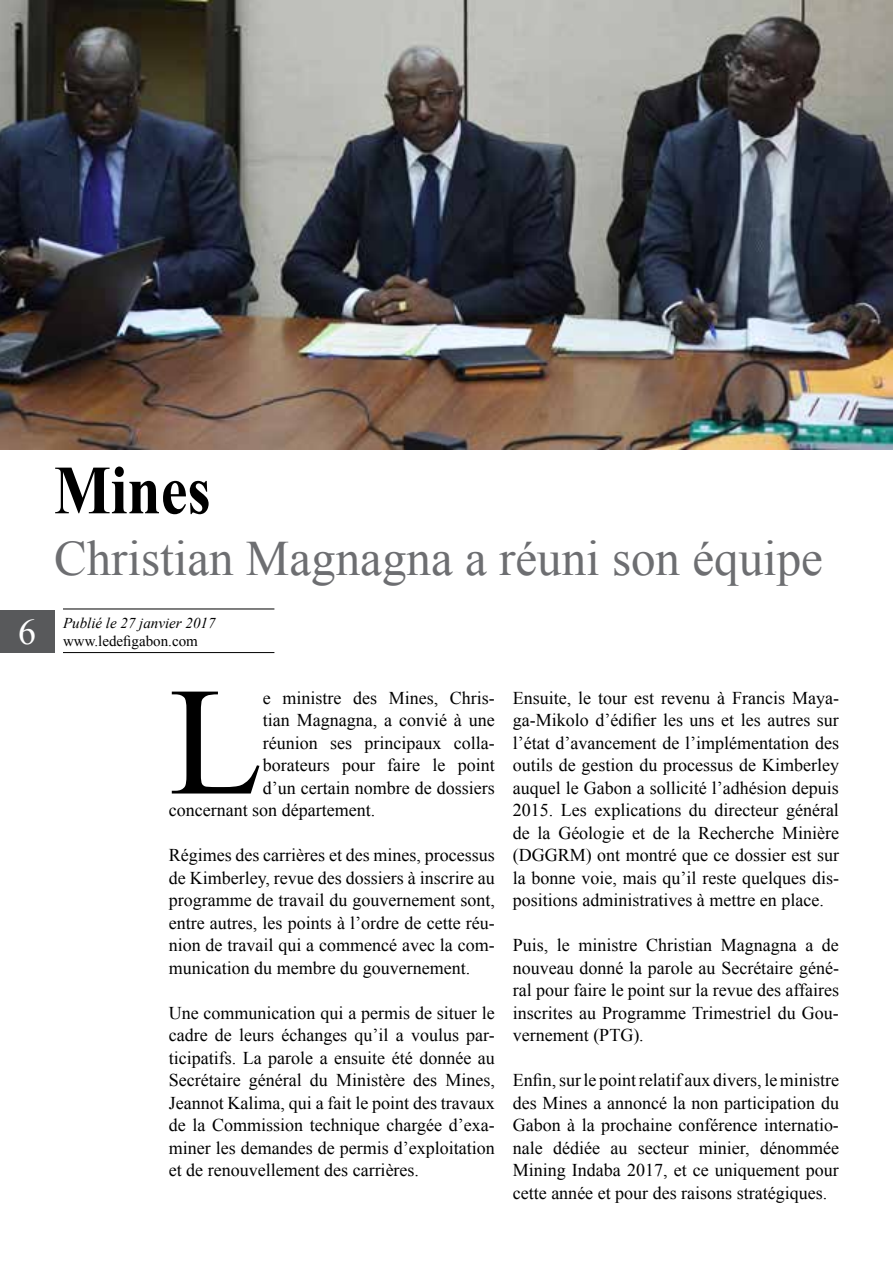
<style>
.page{position:relative;width:893px;height:1263px;background:#fff}
.page>*{position:absolute;margin:0;border:0;box-sizing:border-box;transform-origin:0 0}
.t1{font:153.9px "Times New Roman";color:#000}
.t2{font:700 69px "Times New Roman";color:#000;scale:.87 1}
.t3{font:49.5px "Times New Roman";color:#6d6e71}
.t4{font:36px "Times New Roman";color:#fff}
.t5{font:18px/22.5px "Times New Roman";color:#000;text-align:justify}
.t6{font:italic 15px "Times New Roman";color:#000}
.t7{font:15px "Times New Roman";color:#000}
</style>
<div class="page">
<div style="left:0;top:610px;width:54px;height:43px;background:#58595b"></div>
<hr style="left:63px;top:652px;width:211px;height:1px;background:#000">
<hr style="left:63px;top:609px;width:211px;height:1px;background:#000">
<img style="left:0;top:0;width:893px;height:449px">
<h3 class="t4" style="left:18px;top:606px;width:19px">6</h3>
<h2 class="t2" style="left:54px;top:440px;width:182px">Mines</h2>
<h3 class="t3" style="left:54px;top:524px;width:770px">Christian Magnagna a réuni son équipe</h3>
<p class="t6" style="left:63px;top:612px;width:154px">Publié le 27 janvier 2017</p>
<p class="t7" style="left:63px;top:630px;width:136px">www.ledefigabon.com</p>
<h1 class="t1" style="left:169px;top:633px;width:96px">L</h1>
<p class="t5" style="left:263px;top:686px;width:234px">e ministre des Mines, Chris-</p>
<p class="t5" style="left:263px;top:708px;width:234px">tian Magnagna, a convié à une</p>
<p class="t5" style="left:263px;top:731px;width:234px">réunion ses principaux colla-</p>
<p class="t5" style="left:263px;top:753px;width:234px">borateurs pour faire le point</p>
<p class="t5" style="left:263px;top:776px;width:234px">d’un certain nombre de dossiers</p>
<p class="t5" style="left:169px;top:798px;width:208px">concernant son département.</p>
<p class="t5" style="left:169px;top:843px;width:328px">Régimes des carrières et des mines, processus de Kimberley, revue des dossiers à inscrire au programme de travail du gouvernement sont, entre autres, les points à l’ordre de cette réu&shy;nion de travail qui a commencé avec la com&shy;munication du membre du gouvernement.</p>
<p class="t5" style="left:169px;top:1001px;width:328px">Une communication qui a permis de situer le cadre de leurs échanges qu’il a voulus par&shy;ticipatifs. La parole a ensuite été donnée au Secrétaire général du Ministère des Mines, Jeannot Kalima, qui a fait le point des travaux de la Commission technique chargée d’exa&shy;miner les demandes de permis d’exploitation et de renouvellement des carrières.</p>
<p class="t5" style="left:513px;top:686px;width:328px">Ensuite, le tour est revenu à Francis Maya&shy;ga-Mikolo d’édifier les uns et les autres sur l’état d’avancement de l’implémentation des outils de gestion du processus de Kimberley auquel le Gabon a sollicité l’adhésion depuis 2015. Les explications du directeur général de la Géologie et de la Recherche Minière (DGGRM) ont montré que ce dossier est sur la bonne voie, mais qu’il reste quelques dis&shy;positions administratives à mettre en place.</p>
<p class="t5" style="left:513px;top:933px;width:328px">Puis, le ministre Christian Magnagna a de nouveau donné la parole au Secrétaire géné&shy;ral pour faire le point sur la revue des affaires inscrites au Programme Trimestriel du Gou&shy;vernement (PTG).</p>
<p class="t5" style="left:513px;top:1068px;width:328px">Enfin, sur le point relatif aux divers, le ministre des Mines a annoncé la non participation du Gabon à la prochaine conférence internatio&shy;nale dédiée au secteur minier, dénommée Mining Indaba 2017, et ce uniquement pour cette année et pour des raisons stratégiques.</p>
</div>
